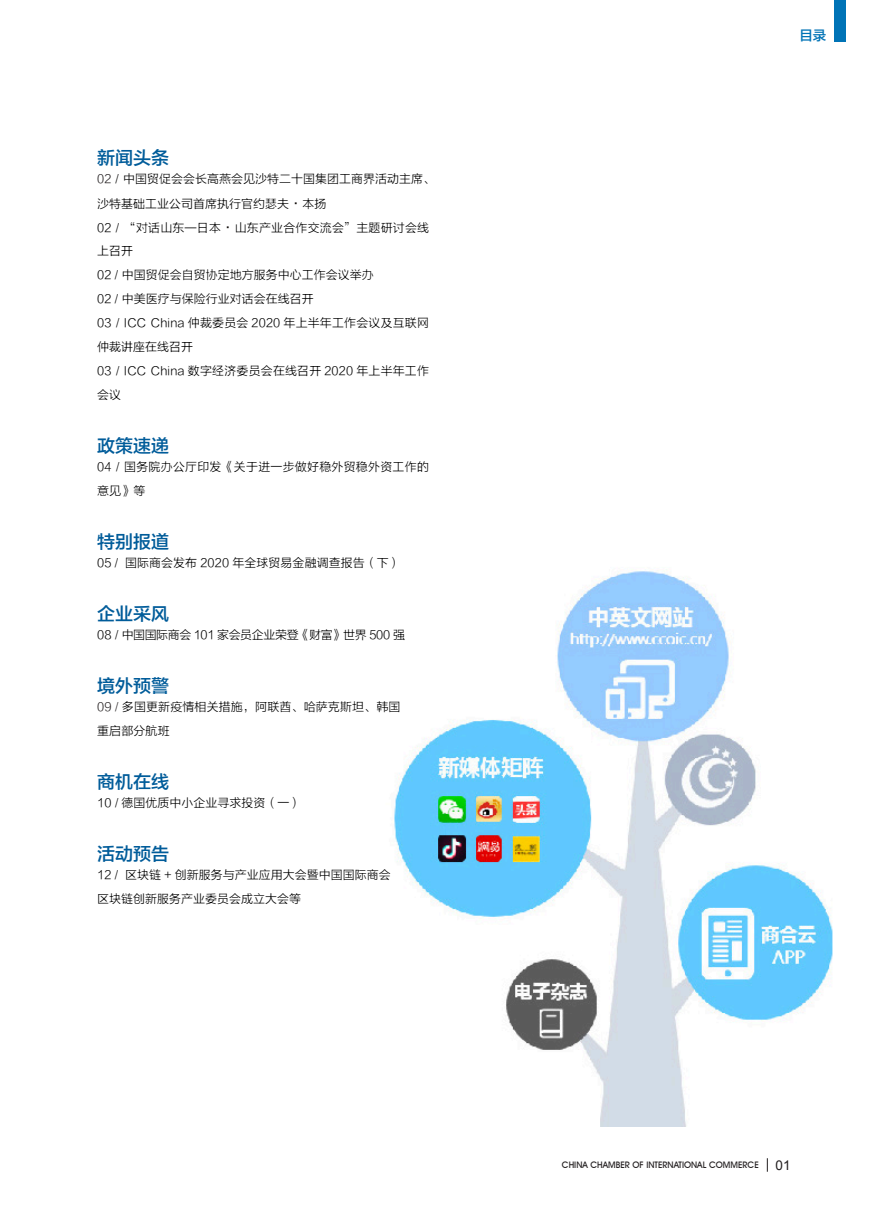
<style>
.page{position:relative;width:893px;height:1212px;background:#fff}
.page>*{position:absolute;margin:0;border:0;box-sizing:border-box;transform-origin:0 0}
.t1{font:18px "FZLTZHK GBK1 0";color:#005c9a}
.t2{font:13.5px "FZLTZHK GBK1 0";color:#0073b6}
.t3{font:12px/24px "FZLTXHK";color:#000}
.t4{font:12px "FZLTXHK";letter-spacing:-.035em;color:#000}
.t5{font:500 9px "Avant Garde IT Cby BT";color:#231f20}
.s1{color:#231f20}
.s2{font-family:"FZLTZHUNHK GBK1 0";font-size:13.5px;color:#090503}
.s3{font-family:"Arial";font-weight:400;font-size:13.5px}
</style>
<div class="page">
<svg style="left:767px;top:1158px;width:1px;height:14px"></svg>
<div style="left:835px;top:0;width:11px;height:41px;background:#0073b6"></div>
<img style="left:394px;top:571px;width:439px;height:556px">
<p class="t1" style="left:97px;top:148px;width:73px">新闻头条</p>
<p class="t3" style="left:97px;top:167px;width:340px;line-height:24.8px"><span class="s1">02</span> / 中国贸促会会长高燕会见沙特二十国集团工商界活动主席、沙特基础工业公司首席执行官约瑟夫<span class="s2">·</span>本扬</p>
<p class="t3" style="left:97px;top:216px;width:334px;line-height:23.2px">02 / “对话山东—日本<span class="s2">·</span>山东产业合作交流会”主题研讨会线上召开</p>
<p class="t3" style="left:97px;top:263px;width:278px">02 / 中国贸促会自贸协定地方服务中心工作会议举办</p>
<p class="t3" style="left:97px;top:287px;width:218px">02 / 中美医疗与保险行业对话会在线召开</p>
<p class="t3" style="left:97px;top:311px;width:334px">03 / ICC China 仲裁委员会 2020 年上半年工作会议及互联网仲裁讲座在线召开</p>
<p class="t3" style="left:97px;top:359px;width:334px">03 / ICC China 数字经济委员会在线召开 2020 年上半年工作会议</p>
<p class="t1" style="left:97px;top:436px;width:73px">政策速递</p>
<p class="t3" style="left:97px;top:455px;width:333px">04 / 国务院办公厅印发《关于进一步做好稳外贸稳外资工作的意见》等</p>
<p class="t1" style="left:97px;top:532px;width:73px">特别报道</p>
<p class="t3" style="left:97px;top:551px;width:305px">05 / 国际商会发布 2020 年全球贸易金融调查报告（下）</p>
<p class="t1" style="left:97px;top:604px;width:73px">企业采风</p>
<p class="t4" style="left:97px;top:629px;width:309px">08 / 中国国际商会 101 家会员企业荣登《财富》世界 500 强</p>
<p class="t1" style="left:97px;top:676px;width:73px">境外预警</p>
<p class="t3" style="left:97px;top:695px;width:305px"><span class="s1">09 /</span> 多国更新疫情相关措施，阿联酋、哈萨克斯坦、韩国</p>
<p class="t3" style="left:97px;top:719px;width:74px">重启部分航班</p>
<p class="t1" style="left:97px;top:772px;width:73px">商机在线</p>
<p class="t3" style="left:97px;top:791px;width:206px">10 / 德国优质中小企业寻求投资（一）</p>
<p class="t1" style="left:97px;top:844px;width:73px">活动预告</p>
<p class="t3" style="left:97px;top:863px;width:295px">12 / 区块链 + 创新服务与产业应用大会暨中国国际商会</p>
<p class="t3" style="left:97px;top:887px;width:205px">区块链创新服务产业委员会成立大会等</p>
<p class="t2" style="left:799px;top:28px;width:28px">目录</p>
<p class="t5" style="left:562px;top:1159px;width:230px">CHINA CHAMBER OF INTERNATIONAL COMMERCE <span class="s3">01</span></p>
</div>
